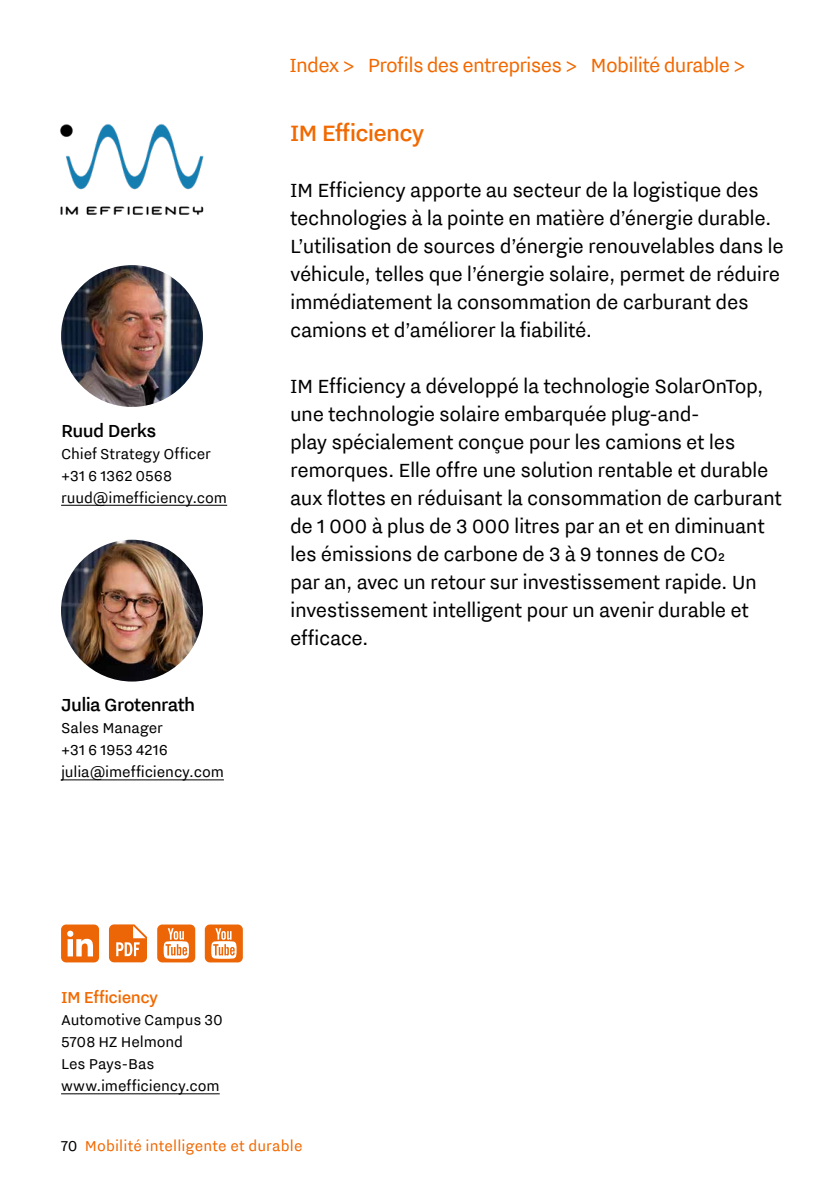
<style>
.page{position:relative;width:840px;height:1191px;background:#fff}
.page>*{position:absolute;margin:0;border:0;box-sizing:border-box;transform-origin:0 0}
.CP_Company_heading{font:500 28px "NL Nitti Grotesk";letter-spacing:-.03em;color:#f16900}
.CP_Body_text{font:24px/28px "NL Nitti Grotesk";letter-spacing:-.02em;color:#000}
.t1{font:24px "NL Nitti Grotesk";letter-spacing:-.03em;color:#f16900}
.CP_Name{font:500 22px "NL Nitti Grotesk";letter-spacing:-.025em;color:#000}
.CP_Company_adress_he{font:500 20px "NL Nitti Grotesk";letter-spacing:-.025em;color:#f16900}
.CP_Linkje{font:18px "NL Nitti Grotesk";letter-spacing:-.005em;color:#000}
.CP_Title{font:18px "NL Nitti Grotesk";color:#000}
.CP_Company_adress{font:18px "NL Nitti Grotesk";letter-spacing:-.005em;color:#000}
.t2{font:18px "NL Nitti Grotesk";letter-spacing:.01em;color:#f16900}
.s1{color:#000}
</style>
<div class="page">
<div style="left:157px;top:924px;width:38px;height:38px;background:#ec6608;border-radius:5px"></div>
<svg style="left:164px;top:928px;width:25px;height:30px"></svg>
<img style="left:61px;top:265px;width:142px;height:142px;border-radius:71px">
<img style="left:61px;top:540px;width:142px;height:141px;border-radius:71px">
<img style="left:60px;top:124px;width:144px;height:91px">
<svg style="left:109px;top:924px;width:38px;height:38px"></svg>
<div style="left:205px;top:924px;width:38px;height:38px;background:#ec6608;border-radius:5px"></div>
<svg style="left:211px;top:928px;width:25px;height:30px"></svg>
<div style="left:61px;top:924px;width:38px;height:38px;background:#ec6608;border-radius:5px"></div>
<svg style="left:67px;top:930px;width:26px;height:26px"></svg>
<hr style="left:61px;top:505px;width:166px;height:1px;background:#000">
<hr style="left:61px;top:779px;width:163px;height:1px;background:#000">
<hr style="left:61px;top:1093px;width:158px;height:1px;background:#000">
<p class="CP_Name" style="left:61px;top:418px;width:97px">Ruud Derks</p>
<p class="CP_Title" style="left:61px;top:443px;width:151px">Chief Strategy Officer</p>
<p class="CP_Title" style="left:61px;top:465px;width:112px">+31 6 1362 0568</p>
<p class="CP_Linkje" style="left:61px;top:487px;width:167px">ruud@imefficiency.com</p>
<p class="CP_Name" style="left:61px;top:692px;width:136px">Julia Grotenrath</p>
<p class="CP_Title" style="left:61px;top:718px;width:103px">Sales Manager</p>
<p class="CP_Title" style="left:61px;top:740px;width:108px">+31 6 1953 4216</p>
<p class="CP_Linkje" style="left:61px;top:762px;width:164px">julia@imefficiency.com</p>
<p class="t1" style="left:289px;top:51px;width:67px">Index &gt;</p>
<p class="t1" style="left:367px;top:51px;width:211px">Profils des entreprises &gt;</p>
<p class="t1" style="left:590px;top:51px;width:156px">Mobilité durable &gt;</p>
<h1 class="CP_Company_heading" style="left:290px;top:117px;width:136px">IM Efficiency</h1>
<p class="CP_Body_text" style="left:290px;top:175px;width:495px">IM Efficiency apporte au secteur de la logistique des technologies à la pointe en matière d’énergie durable.<br>L’utilisation de sources d’énergie renouvelables dans le véhicule, telles que l’énergie solaire, permet de réduire immédiatement la consommation de carburant des camions et d’améliorer la fiabilité.</p>
<p class="CP_Body_text" style="left:290px;top:371px;width:493px">IM Efficiency a développé la technologie SolarOnTop, une technologie solaire embarquée plug-and-<br>play spécialement conçue pour les camions et les remorques. Elle offre une solution rentable et durable aux flottes en réduisant la consommation de carburant de 1 000 à plus de 3 000 litres par an et en diminuant les émissions de carbone de 3 à 9 tonnes de CO₂<br>par an, avec un retour sur investissement rapide. Un investissement intelligent pour un avenir durable et efficace.</p>
<p class="CP_Company_adress_he" style="left:61px;top:986px;width:99px">IM Efficiency</p>
<p class="CP_Company_adress" style="left:61px;top:1009px;width:163px">Automotive Campus 30</p>
<p class="CP_Company_adress" style="left:61px;top:1031px;width:123px">5708 HZ Helmond</p>
<p class="CP_Company_adress" style="left:61px;top:1053px;width:95px">Les Pays-Bas</p>
<p class="CP_Linkje" style="left:61px;top:1075px;width:160px">www.imefficiency.com</p>
<p class="t2" style="left:61px;top:1135px;width:243px"><span class="s1">70</span> Mobilité intelligente et durable</p>
</div>
